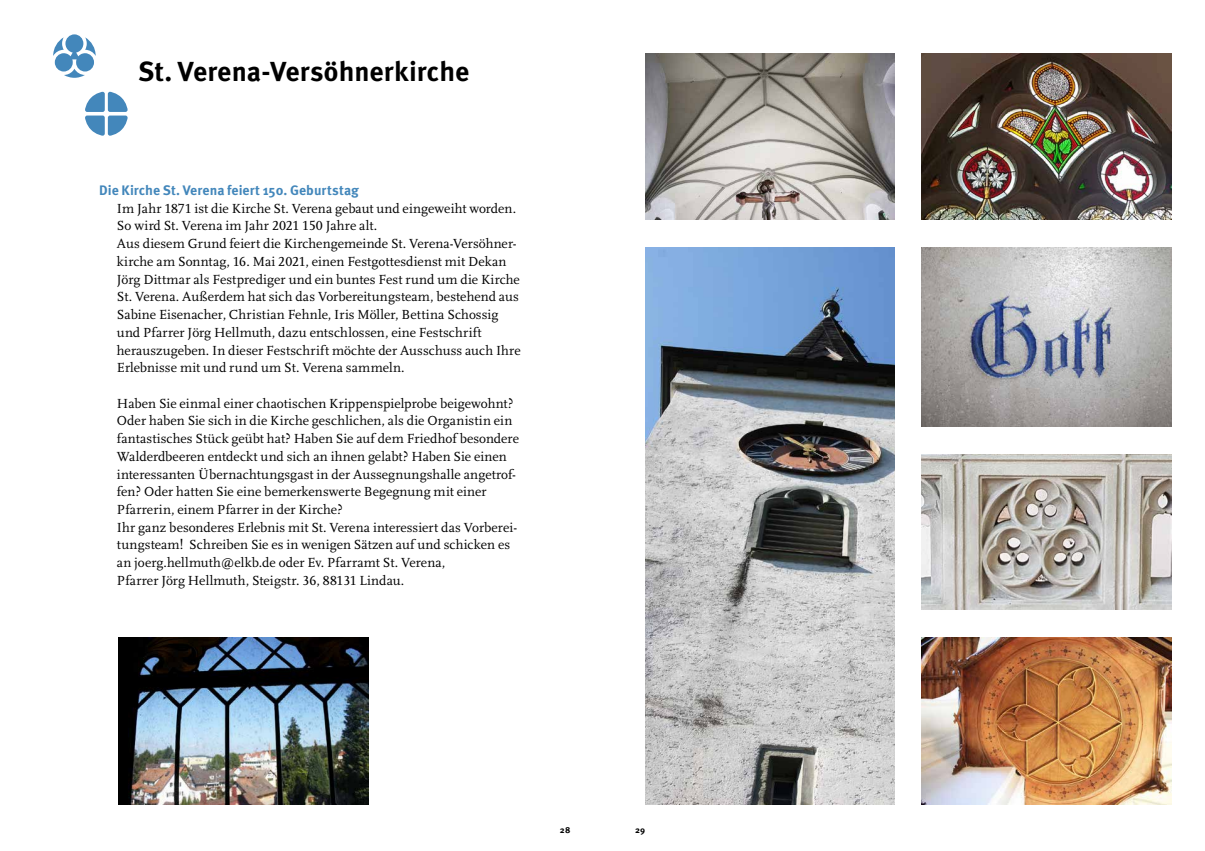
<style>
.page{position:relative;width:1205px;height:851px;background:#fff}
.page>*{position:absolute;margin:0;border:0;box-sizing:border-box;transform-origin:0 0}
.t1{font:700 27.5px "Meta Pro";color:#000}
.t2{font:13.75px/17.8px "Scala LF";letter-spacing:.005em;color:#000}
.t3{font:700 13.75px "Meta Pro";letter-spacing:.005em;color:#4387bb}
.t4{font:700 8.75px "Meta Pro";color:#000}
</style>
<div class="page">
<svg style="left:85px;top:92px;width:43px;height:44px"></svg>
<svg style="left:53px;top:34px;width:43px;height:44px"></svg>
<img style="left:119px;top:637px;width:250px;height:167px">
<img style="left:645px;top:53px;width:250px;height:167px">
<img style="left:921px;top:454px;width:250px;height:155px">
<img style="left:921px;top:247px;width:250px;height:179px">
<img style="left:921px;top:53px;width:250px;height:167px">
<img style="left:921px;top:637px;width:250px;height:167px">
<img style="left:645px;top:247px;width:250px;height:557px">
<h1 class="t1" style="left:138px;top:54px;width:333px">St. Verena-Versöhnerkirche</h1>
<p class="t3" style="left:99px;top:181px;width:261px">Die Kirche St. Verena feiert 150. Geburtstag</p>
<p class="t2" style="left:117px;top:199px;width:405px">Im Jahr 1871 ist die Kirche St. Verena gebaut und eingeweiht worden.<br>So wird St. Verena im Jahr 2021 150 Jahre alt.<br>Aus diesem Grund feiert die Kirchengemeinde St. Verena-Versöhner&shy;kirche am Sonntag, 16. Mai 2021, einen Festgottesdienst mit Dekan Jörg Dittmar als Festprediger und ein buntes Fest rund um die Kirche St. Verena. Außerdem hat sich das Vorbereitungsteam, bestehend aus Sabine Eisenacher, Christian Fehnle, Iris Möller, Bettina Schossig und Pfarrer Jörg Hellmuth, dazu entschlossen, eine Festschrift herauszugeben. In dieser Festschrift möchte der Ausschuss auch Ihre Erlebnisse mit und rund um St. Verena sammeln.</p>
<p class="t2" style="left:117px;top:394px;width:404px">Haben Sie einmal einer chaotischen Krippenspielprobe beigewohnt?<br>Oder haben Sie sich in die Kirche geschlichen, als die Organistin ein fantastisches Stück geübt hat? Haben Sie auf dem Friedhof besondere Walderdbeeren entdeckt und sich an ihnen gelabt? Haben Sie einen interessanten Übernachtungsgast in der Aussegnungshalle angetrof&shy;fen? Oder hatten Sie eine bemerkenswerte Begegnung mit einer Pfarrerin, einem Pfarrer in der Kirche?<br>Ihr ganz besonderes Erlebnis mit St. Verena interessiert das Vorberei&shy;tungsteam! Schreiben Sie es in wenigen Sätzen auf und schicken es an joerg.hellmuth@elkb.de oder Ev. Pfarramt St. Verena,<br>Pfarrer Jörg Hellmuth, Steigstr. 36, 88131 Lindau.</p>
<p class="t4" style="left:560px;top:824px;width:12px">28</p>
<p class="t4" style="left:635px;top:824px;width:12px">29</p>
</div>
